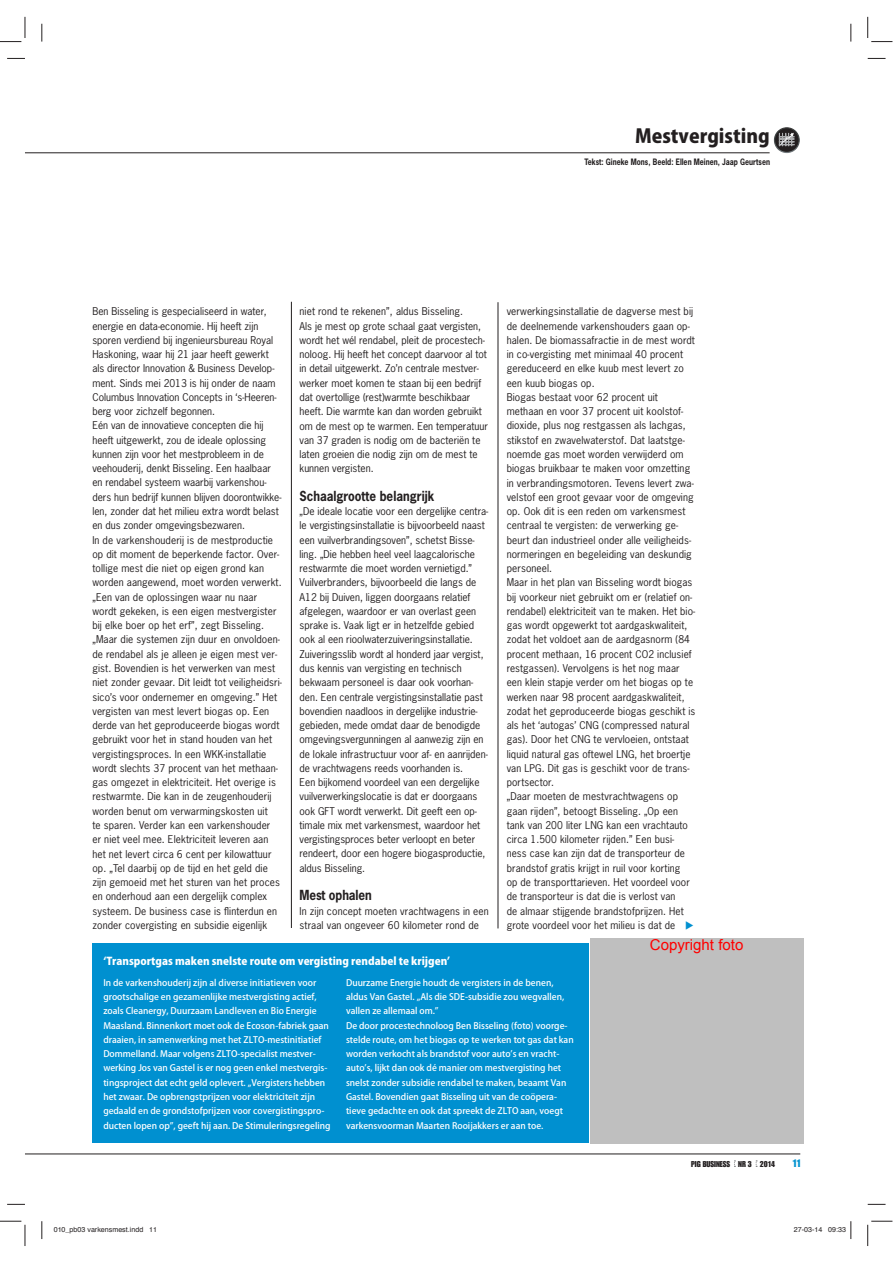
<style>
.page{position:relative;width:893px;height:1263px;background:#fff}
.page>*{position:absolute;margin:0;border:0;box-sizing:border-box;transform-origin:0 0}
.t1{font:19.05px "Koz Go Pro Heavy 90 msp RKSJ H";color:#231f20}
.t2{font:15px "Arial";color:#f00}
.t3{font:700 13.05px "News Gothic Std";color:#231f20;scale:.9 1}
.t4{font:10.65px "Koz Go Pro Heavy 90 msp RKSJ H";color:#fff}
.t5{font:10.65px "Impact LT Std";color:#0092cf}
.t6{font:10.05px/14.2px "News Gothic Std";letter-spacing:.01em;color:#231f20}
.t7{font:8.85px/14.2px "Koz Go Pro Medium 90 msp RKSJ H";color:#fff}
.t8{font:700 8.25px "News Gothic Std";color:#231f20;scale:.85 1}
.t9{font:8.25px "Impact LT Std";color:#231f20}
.t10{font:7.2px "Helvetica";color:#231f20}
</style>
<div class="page">
<hr style="left:25px;top:153px;width:744px;height:1px;background:#231f20">
<hr style="left:25px;top:1154px;width:775px;height:1px;background:#231f20">
<svg style="left:774px;top:127px;width:26px;height:26px"></svg>
<hr style="left:498px;top:302px;width:1px;height:626px;background:#231f20">
<hr style="left:291px;top:302px;width:1px;height:626px;background:#231f20">
<div style="left:92px;top:943px;width:497px;height:200px;background:#0090d0"></div>
<svg style="left:7px;top:58px;width:18px;height:1px"></svg>
<svg style="left:868px;top:58px;width:17px;height:1px"></svg>
<svg style="left:7px;top:1204px;width:18px;height:1px"></svg>
<svg style="left:868px;top:1204px;width:17px;height:1px"></svg>
<svg style="left:41px;top:24px;width:2px;height:18px"></svg>
<svg style="left:41px;top:1221px;width:2px;height:18px"></svg>
<svg style="left:850px;top:24px;width:1px;height:18px"></svg>
<svg style="left:0;top:17px;width:26px;height:25px"></svg>
<svg style="left:0;top:1221px;width:26px;height:25px"></svg>
<svg style="left:867px;top:17px;width:26px;height:25px"></svg>
<svg style="left:867px;top:1221px;width:26px;height:25px"></svg>
<svg style="left:850px;top:1221px;width:1px;height:18px"></svg>
<div style="left:590px;top:938px;width:213px;height:205px;background:#bfbfbf"></div>
<h1 class="t1" style="left:635px;top:129px;width:136px">Mestvergisting</h1>
<p class="t8" style="left:584px;top:158px;width:220px">Tekst: Gineke Mons, Beeld: Ellen Meinen, Jaap Geurtsen</p>
<p class="t6" style="left:92px;top:305px;width:191px">Ben Bisseling is gespecialiseerd in water, energie en data-economie. Hij heeft zijn sporen verdiend bij ingenieursbureau Royal Haskoning, waar hij 21 jaar heeft gewerkt als director Innovation &amp; Business Develop&shy;ment. Sinds mei 2013 is hij onder de naam Columbus Innovation Concepts in ‘s-Heeren&shy;berg voor zichzelf begonnen.<br>Eén van de innovatieve concepten die hij heeft uitgewerkt, zou de ideale oplossing kunnen zijn voor het mestprobleem in de veehouderij, denkt Bisseling. Een haalbaar en rendabel systeem waarbij varkenshou&shy;ders hun bedrijf kunnen blijven doorontwikke&shy;len, zonder dat het milieu extra wordt belast en dus zonder omgevingsbezwaren.<br>In de varkenshouderij is de mestproductie op dit moment de beperkende factor. Over&shy;tollige mest die niet op eigen grond kan worden aangewend, moet worden verwerkt. „Een van de oplossingen waar nu naar wordt gekeken, is een eigen mestvergister bij elke boer op het erf”, zegt Bisseling. „Maar die systemen zijn duur en onvoldoen&shy;de rendabel als je alleen je eigen mest ver&shy;gist. Bovendien is het verwerken van mest niet zonder gevaar. Dit leidt tot veiligheidsri&shy;sico’s voor ondernemer en omgeving.” Het vergisten van mest levert biogas op. Een derde van het geproduceerde biogas wordt gebruikt voor het in stand houden van het vergistingsproces. In een WKK-installatie wordt slechts 37 procent van het methaan&shy;gas omgezet in elektriciteit. Het overige is restwarmte. Die kan in de zeugenhouderij worden benut om verwarmingskosten uit<br>te sparen. Verder kan een varkenshouder<br>er niet veel mee. Elektriciteit leveren aan het net levert circa 6 cent per kilowattuur op. „Tel daarbij op de tijd en het geld die zijn gemoeid met het sturen van het proces en onderhoud aan een dergelijk complex systeem. De business case is flinterdun en zonder covergisting en subsidie eigenlijk</p>
<p class="t6" style="left:299px;top:305px;width:190px">niet rond te rekenen”, aldus Bisseling.<br>Als je mest op grote schaal gaat vergisten, wordt het wél rendabel, pleit de procestech&shy;noloog. Hij heeft het concept daarvoor al tot in detail uitgewerkt. Zo’n centrale mestver&shy;werker moet komen te staan bij een bedrijf dat overtollige (rest)warmte beschikbaar heeft. Die warmte kan dan worden gebruikt om de mest op te warmen. Een temperatuur van 37 graden is nodig om de bacteriën te laten groeien die nodig zijn om de mest te kunnen vergisten.</p>
<p class="t3" style="left:299px;top:491px;width:151px">Schaalgrootte belangrijk</p>
<p class="t6" style="left:299px;top:505px;width:190px">„De ideale locatie voor een dergelijke centra&shy;le vergistingsinstallatie is bijvoorbeeld naast een vuilverbrandingsoven”, schetst Bisse&shy;ling. „Die hebben heel veel laagcalorische restwarmte die moet worden vernietigd.” Vuilverbranders, bijvoorbeeld die langs de A12 bij Duiven, liggen doorgaans relatief afgelegen, waardoor er van overlast geen sprake is. Vaak ligt er in hetzelfde gebied ook al een rioolwaterzuiveringsinstallatie.<br>Zuiveringsslib wordt al honderd jaar vergist, dus kennis van vergisting en technisch bekwaam personeel is daar ook voorhan&shy;den. Een centrale vergistingsinstallatie past bovendien naadloos in dergelijke industrie&shy;gebieden, mede omdat daar de benodigde omgevingsvergunningen al aanwezig zijn en de lokale infrastructuur voor af- en aanrijden&shy;de vrachtwagens reeds voorhanden is.<br>Een bijkomend voordeel van een dergelijke vuilverwerkingslocatie is dat er doorgaans ook GFT wordt verwerkt. Dit geeft een op&shy;timale mix met varkensmest, waardoor het vergistingsproces beter verloopt en beter rendeert, door een hogere biogasproductie, aldus Bisseling.</p>
<p class="t3" style="left:299px;top:890px;width:82px">Mest ophalen</p>
<p class="t6" style="left:299px;top:904px;width:191px">In zijn concept moeten vrachtwagens in een straal van ongeveer 60 kilometer rond de</p>
<p class="t6" style="left:507px;top:305px;width:190px">verwerkingsinstallatie de dagverse mest bij de deelnemende varkenshouders gaan op&shy;halen. De biomassafractie in de mest wordt in co-vergisting met minimaal 40 procent gereduceerd en elke kuub mest levert zo een kuub biogas op.<br>Biogas bestaat voor 62 procent uit methaan en voor 37 procent uit koolstof&shy;dioxide, plus nog restgassen als lachgas, stikstof en zwavelwaterstof. Dat laatstge&shy;noemde gas moet worden verwijderd om biogas bruikbaar te maken voor omzetting in verbrandingsmotoren. Tevens levert zwa&shy;velstof een groot gevaar voor de omgeving op. Ook dit is een reden om varkensmest centraal te vergisten: de verwerking ge&shy;beurt dan industrieel onder alle veiligheids&shy;normeringen en begeleiding van deskundig personeel.<br>Maar in het plan van Bisseling wordt biogas bij voorkeur niet gebruikt om er (relatief on&shy;rendabel) elektriciteit van te maken. Het bio&shy;gas wordt opgewerkt tot aardgaskwaliteit, zodat het voldoet aan de aardgasnorm (84 procent methaan, 16 procent CO2 inclusief restgassen). Vervolgens is het nog maar een klein stapje verder om het biogas op te werken naar 98 procent aardgaskwaliteit, zodat het geproduceerde biogas geschikt is als het ‘autogas’ CNG (compressed natural gas). Door het CNG te vervloeien, ontstaat liquid natural gas oftewel LNG, het broertje van LPG. Dit gas is geschikt voor de trans&shy;portsector.<br>„Daar moeten de mestvrachtwagens op gaan rijden”, betoogt Bisseling. „Op een tank van 200 liter LNG kan een vrachtauto circa 1.500 kilometer rijden.” Een busi&shy;ness case kan zijn dat de transporteur de brandstof gratis krijgt in ruil voor korting<br>op de transporttarieven. Het voordeel voor de transporteur is dat die is verlost van<br>de almaar stijgende brandstofprijzen. Het grote voordeel voor het milieu is dat de</p>
<h2 class="t2" style="left:650px;top:935px;width:95px">Copyright foto</h2>
<p class="t4" style="left:103px;top:957px;width:348px">ʻTransportgas maken snelste route om vergisting rendabel te krijgenʼ</p>
<p class="t7" style="left:103px;top:977px;width:229px">In de varkenshouderij zijn al diverse initiatieven voor grootschalige en gezamenlijke mestvergisting actief, zoals Cleanergy, Duurzaam Landleven en Bio Energie Maasland. Binnenkort moet ook de Ecoson-fabriek gaan draaien, in samenwerking met het ZLTO-mestinitiatief Dommelland. Maar volgens ZLTO-specialist mestver&shy;werking Jos van Gastel is er nog geen enkel mestvergis&shy;tingsproject dat echt geld oplevert. „Vergisters hebben het zwaar. De opbrengstprijzen voor elektriciteit zijn gedaald en de grondstofprijzen voor covergistingspro&shy;ducten lopen op”, geeft hij aan. De Stimuleringsregeling</p>
<p class="t7" style="left:346px;top:977px;width:229px">Duurzame Energie houdt de vergisters in de benen, aldus Van Gastel. „Als die SDE-subsidie zou wegvallen, vallen ze allemaal om.”<br>De door procestechnoloog Ben Bisseling (foto) voorge&shy;stelde route, om het biogas op te werken tot gas dat kan worden verkocht als brandstof voor autoʼs en vracht&shy;autoʼs, lijkt dan ook dé manier om mestvergisting het snelst zonder subsidie rendabel te maken, beaamt Van Gastel. Bovendien gaat Bisseling uit van de coöpera&shy;tieve gedachte en ook dat spreekt de ZLTO aan, voegt varkensvoorman Maarten Rooijakkers er aan toe.</p>
<p class="t9" style="left:738px;top:1159px;width:15px">NR 3</p>
<p class="t5" style="left:792px;top:1157px;width:9px">11</p>
<p class="t9" style="left:691px;top:1159px;width:41px">PIG BUSINESS</p>
<p class="t9" style="left:760px;top:1159px;width:17px">2014</p>
<p class="t10" style="left:54px;top:1226px;width:105px">010_pb03 varkensmest.indd 11</p>
<p class="t10" style="left:794px;top:1226px;width:54px">27-03-14 09:33</p>
</div>
